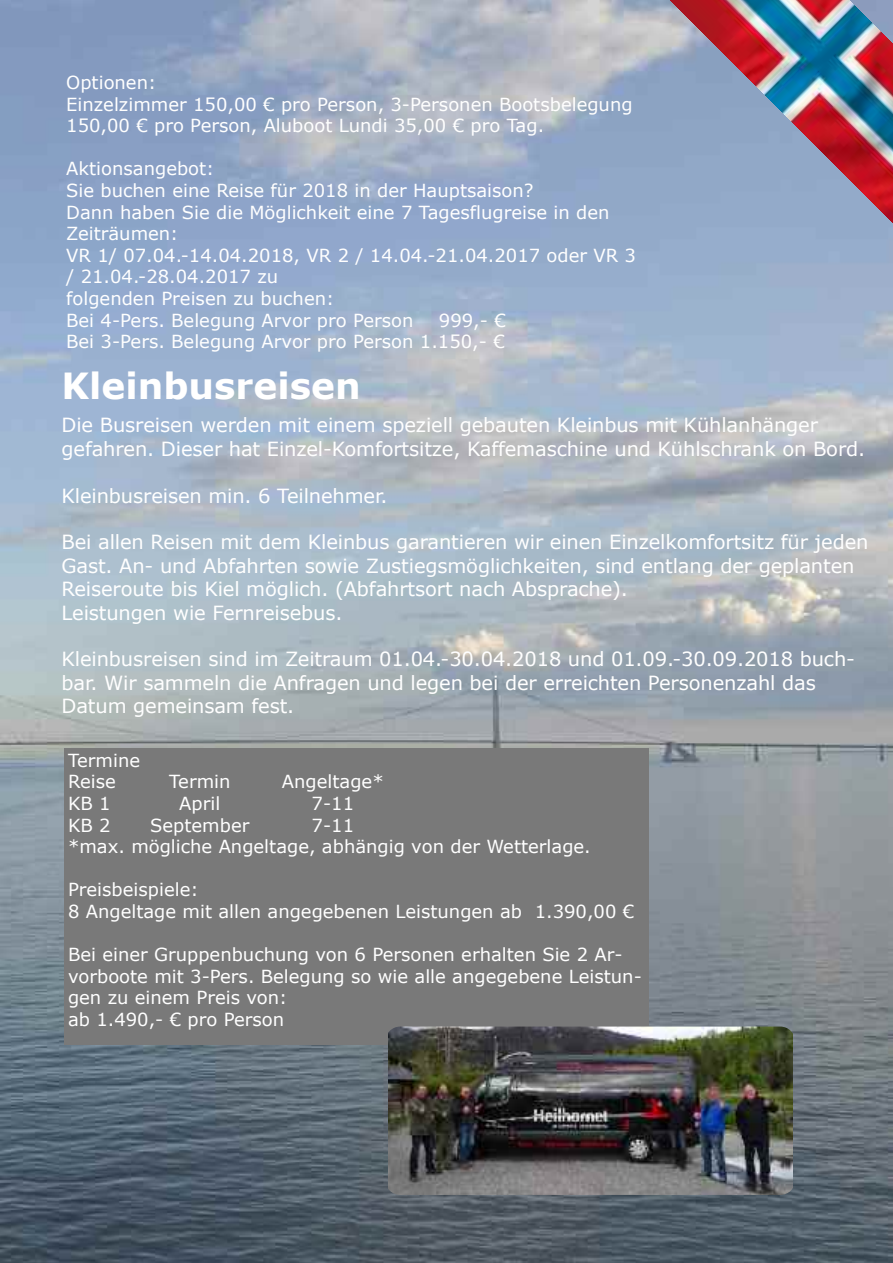
<style>
.page{position:relative;width:893px;height:1263px;background:#fff}
.page>*{position:absolute;margin:0;border:0;box-sizing:border-box;transform-origin:0 0}
.t1{font:700 36px "Verdana";color:#fff}
.t2{font:19.5px/23.4px "Verdana";letter-spacing:-.01em;color:#fff}
.t3{font:18px/21.6px "Verdana";color:#fff}
</style>
<div class="page">
<img style="left:0;top:0;width:893px;height:1263px">
<img style="left:670px;top:0;width:223px;height:223px">
<div style="left:64px;top:748px;width:585px;height:297px;background:#797979"></div>
<img style="left:388px;top:1026px;width:404px;height:169px">
<p class="t3" style="left:66px;top:71px;width:568px">Optionen:<br>Einzelzimmer 150,00 € pro Person, 3-Personen Bootsbelegung<br>150,00 € pro Person, Aluboot Lundi 35,00 € pro Tag.</p>
<p class="t3" style="left:66px;top:157px;width:571px">Aktionsangebot:<br>Sie buchen eine Reise für 2018 in der Hauptsaison?<br>Dann haben Sie die Möglichkeit eine 7 Tagesflugreise in den Zeiträumen:<br>VR 1/ 07.04.-14.04.2018, VR 2 / 14.04.-21.04.2017 oder VR 3 / 21.04.-28.04.2017 zu<br>folgenden Preisen zu buchen:<br>Bei 4-Pers. Belegung Arvor pro Person</p>
<p class="t3" style="left:66px;top:309px;width:441px;text-align:right">999,- €<br>Bei 3-Pers. Belegung Arvor pro Person 1.150,- €</p>
<h1 class="t1" style="left:62px;top:363px;width:301px">Kleinbusreisen</h1>
<p class="t2" style="left:62px;top:413px;width:805px">Die Busreisen werden mit einem speziell gebauten Kleinbus mit Kühlanhänger gefahren. Dieser hat Einzel-Komfortsitze, Kaffemaschine und Kühlschrank on Bord.</p>
<p class="t2" style="left:62px;top:483px;width:328px">Kleinbusreisen min. 6 Teilnehmer.</p>
<p class="t2" style="left:62px;top:530px;width:808px">Bei allen Reisen mit dem Kleinbus garantieren wir einen Einzelkomfortsitz für jeden Gast. An- und Abfahrten sowie Zustiegsmöglichkeiten, sind entlang der geplanten Reiseroute bis Kiel möglich. (Abfahrtsort nach Absprache).<br>Leistungen wie Fernreisebus.</p>
<p class="t2" style="left:62px;top:647px;width:795px">Kleinbusreisen sind im Zeitraum 01.04.-30.04.2018 und 01.09.-30.09.2018 buch&shy;bar. Wir sammeln die Anfragen und legen bei der erreichten Personenzahl das<br>Datum gemeinsam fest.</p>
<p class="t3" style="left:68px;top:749px;width:74px">Termine<br>Reise</p>
<p class="t3" style="left:169px;top:770px;width:63px">Termin</p>
<p class="t3" style="left:282px;top:770px;width:103px">Angeltage*</p>
<p class="t3" style="left:68px;top:792px;width:44px">KB 1</p>
<p class="t3" style="left:179px;top:792px;width:43px">April</p>
<p class="t3" style="left:312px;top:792px;width:44px">7-11</p>
<p class="t3" style="left:68px;top:813px;width:44px">KB 2</p>
<p class="t3" style="left:150px;top:813px;width:101px">September</p>
<p class="t3" style="left:68px;top:813px;width:524px;text-align:center">7-11<br>*max. mögliche Angeltage, abhängig von der Wetterlage.</p>
<p class="t3" style="left:68px;top:878px;width:568px">Preisbeispiele:<br>8 Angeltage mit allen angegebenen Leistungen ab 1.390,00 €</p>
<p class="t3" style="left:68px;top:943px;width:575px">Bei einer Gruppenbuchung von 6 Personen erhalten Sie 2 Ar&shy;vorboote mit 3-Pers. Belegung so wie alle angegebene Leistun&shy;gen zu einem Preis von:<br>ab 1.490,- € pro Person</p>
</div>
